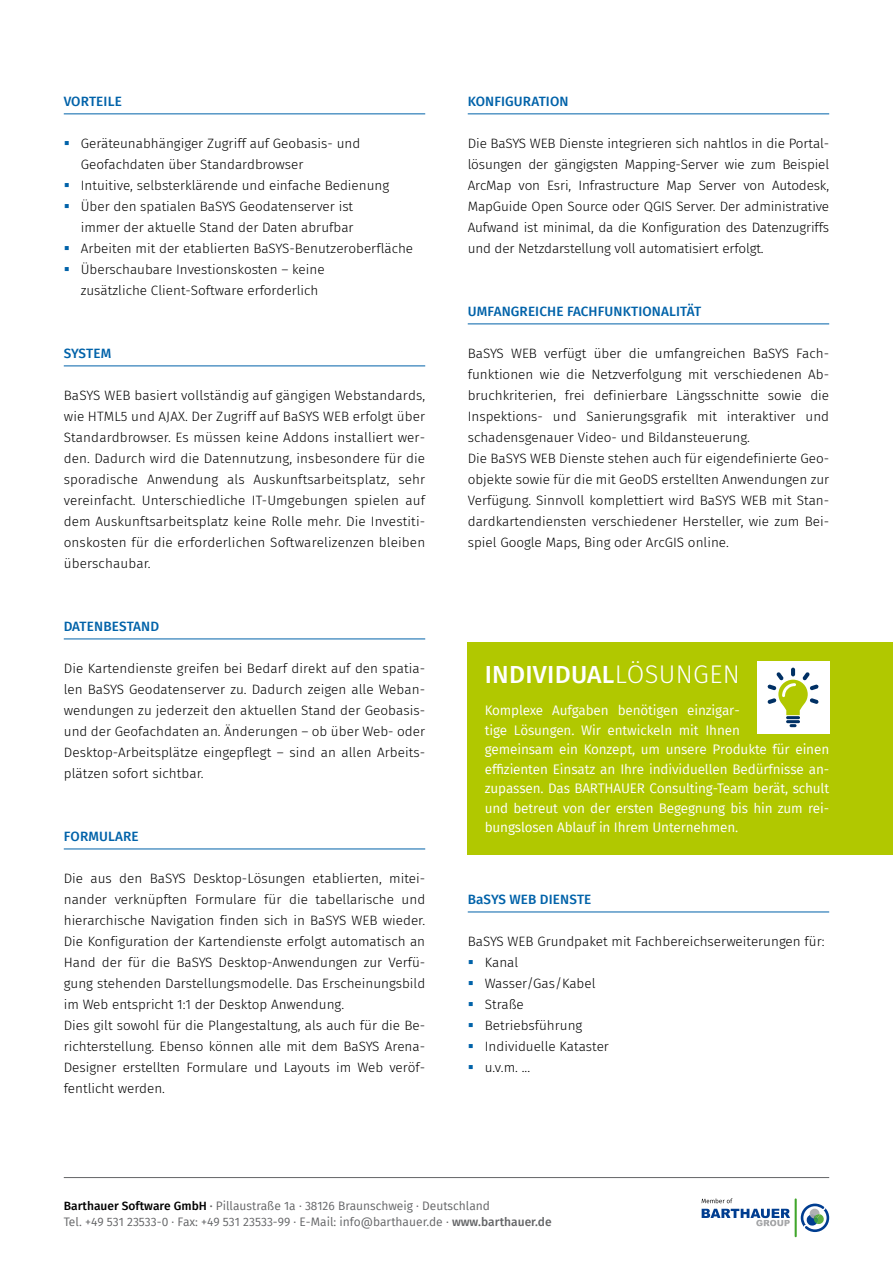
<style>
.page{position:relative;width:893px;height:1263px;background:#fff}
.page>*{position:absolute;margin:0;border:0;box-sizing:border-box;transform-origin:0 0}
.t1{font:500 24.75px "Fira Sans";letter-spacing:.01em;color:#fff}
.t2{font:300 13.5px/21px "Fira Sans";color:#000}
.t3{font:13.5px/19.5px "Fira Sans";letter-spacing:-.01em;color:#fff}
.t4{font:500 13.5px "Fira Sans";letter-spacing:.01em;color:#0062a9}
.t5{font:12px/16.5px "Fira Sans";color:#646567}
.s1{font-weight:300;font-size:25.5px}
.s2{font-weight:500;color:#000}
.s3{font-weight:500}
</style>
<div class="page">
<svg style="left:702px;top:1209px;width:88px;height:17px"></svg>
<hr style="left:795px;top:1198px;width:2px;height:39px;background:#41a62b">
<svg style="left:801px;top:1203px;width:28px;height:29px"></svg>
<svg style="left:702px;top:1198px;width:31px;height:5px"></svg>
<hr style="left:64px;top:1177px;width:765px;height:1px;background:#646567">
<div style="left:468px;top:642px;width:425px;height:213px;background:#b1c800"></div>
<div style="left:757px;top:661px;width:72px;height:72px;background:#fff"></div>
<hr style="left:786px;top:716px;width:14px;height:3px;background:#003064;border-radius:2px">
<hr style="left:786px;top:720px;width:14px;height:3px;background:#003064;border-radius:2px">
<svg style="left:790px;top:724px;width:6px;height:3px"></svg>
<svg style="left:767px;top:668px;width:52px;height:47px"></svg>
<hr style="left:64px;top:113px;width:361px;height:1px;background:#0062a9">
<hr style="left:64px;top:365px;width:361px;height:1px;background:#0062a9">
<hr style="left:64px;top:638px;width:361px;height:1px;background:#0062a9">
<hr style="left:64px;top:848px;width:361px;height:1px;background:#0062a9">
<hr style="left:468px;top:113px;width:361px;height:1px;background:#0062a9">
<hr style="left:468px;top:323px;width:361px;height:1px;background:#0062a9">
<hr style="left:468px;top:911px;width:361px;height:1px;background:#0062a9">
<p class="t4" style="left:64px;top:90px;width:25px">VORTEILE</p>
<p class="t2" style="left:81px;top:133px;width:334px">Geräteunabhängiger Zugriff auf Geobasis- und Geofachdaten über Standardbrowser<br>Intuitive, selbsterklärende und einfache Bedienung Über den spatialen BaSYS Geodatenserver ist<br>immer der aktuelle Stand der Daten abrufbar<br>Arbeiten mit der etablierten BaSYS-Benutzeroberfläche Überschaubare Investionskosten – keine<br>zusätzliche Client-Software erforderlich</p>
<p class="t4" style="left:64px;top:343px;width:49px">SYSTE M</p>
<p class="t2" style="left:64px;top:385px;width:363px;text-align:justify">BaSYS WEB basiert vollständig auf gängigen Webstandards, wie HTML5 und AJAX. Der Zugriff auf BaSYS WE B erfolgt über Standardbrowser. Es müssen keine Addons installiert wer&shy;den. Dadurch wird die Datennutzung, insbesondere für die sporadische Anwendung als Auskunftsarbeitsplatz, sehr vereinfacht. Unterschiedliche IT-Umgebungen spielen auf dem Auskunftsarbeitsplatz keine Rolle mehr. Die I nvestiti&shy;onskosten für die erforderlichen Softwarelizenzen bleiben überschaubar.</p>
<p class="t4" style="left:64px;top:616px;width:9px">DATENBESTAN</p>
<p class="t4" style="left:150px;top:616px;width:10px">D</p>
<p class="t2" style="left:64px;top:658px;width:363px;text-align:justify">Die Kartendienste greifen bei Bedarf direkt auf den spatia&shy;len BaSYS Geodatenserver zu. Dadurch zeigen alle Weban&shy;wendungen zu jederzeit den aktuellen Stand der Geobasis&shy;und der Geofachdaten an. Änderungen – ob über Web- oder Desktop-Arbeitsplätze eingepflegt – sind an allen Arbeits&shy;plätzen sofort sichtbar.</p>
<p class="t4" style="left:64px;top:826px;width:44px">FORMULARE</p>
<p class="t2" style="left:64px;top:868px;width:363px">Die aus den BaSYS Desktop-Lösungen etablierten, mitei&shy;nander verknüpften Formulare für die tabellarische und hierarchische Navigation finden sich in BaSYS WEB wieder.<br>Die Konfiguration der Kartendienste erfolgt automatisch an Hand der für die BaSYS Desktop-Anwendungen zur Verfü&shy;gung stehenden Darstellungsmodelle. Das Erscheinungsbild im Web entspricht 1:1 der Desktop Anwendung.<br>Dies gilt sowohl für die Plangestaltung, als auch für die Be&shy;richterstellung. Ebenso können alle mit dem BaSYS Arena-Designer erstellten Formulare und Layouts im Web veröf&shy;fentlicht werden.</p>
<p class="t4" style="left:468px;top:90px;width:26px">KONFIGURATI</p>
<p class="t4" style="left:550px;top:90px;width:18px">ON</p>
<p class="t2" style="left:468px;top:133px;width:363px">Die BaSYS WEB Dienste integrieren sich nahtlos in die Portal&shy;lösungen der gängigsten Mapping-Server wie zum Beispiel ArcMap von Esri, I nfrastructure Map Server von Autodesk, MapGuide Open Source oder QGIS Server. Der administrative Aufwand ist minimal, da die Konfiguration des Datenzugriffs und der N etzdarstellung voll automatisiert erfolgt.</p>
<p class="t4" style="left:468px;top:301px;width:28px">UMFANGREI</p>
<p class="t4" style="left:539px;top:301px;width:67px">CHE FACHFUNKTI</p>
<p class="t4" style="left:642px;top:301px;width:18px">ONALIT</p>
<p class="t4" style="left:687px;top:301px;width:14px">ÄT</p>
<p class="t2" style="left:468px;top:343px;width:363px">BaSYS WEB verfügt über die umfangreichen BaSYS Fach&shy;funktionen wie die Netzverfolgung mit verschiedenen Ab&shy;bruchkriterien, frei definierbare Längsschnitte sowie die Inspektions- und Sanierungsgrafik mit interaktiver und schadensgenauer Video- und Bildansteuerung.<br>Die BaSYS WEB Dienste stehen auch für eigendefinierte Geo&shy;objekte sowie für die mit GeoDS erstellten Anwendungen zur Verfügung. Sinnvoll komplettiert wird BaSYS WE B mit Stan&shy;dardkartendiensten verschiedener Hersteller, wie zum Bei&shy;spiel Google Maps, Bing oder ArcGIS online.</p>
<h1 class="t1" style="left:485px;top:654px;width:239px">INDIVIDUAL<span class="s1">LÖSUN GEN</span></h1>
<p class="t3" style="left:485px;top:700px;width:346px">Komplexe Aufgaben benötigen einzigar-<br>tige Lösungen. Wir entwickeln mit Ihnen<br>gemeinsam ein Konzept, um unsere Produkte für einen effizienten Einsatz an Ihre individuellen Bedürfnisse an&shy;zupassen. Das BARTHAUER Consulting-Team berät, schult und betreut von der ersten Begegnung bis hin zum rei&shy;bungslosen Ablauf in Ihrem Unternehmen.</p>
<p class="t4" style="left:468px;top:889px;width:81px">BASYS WEB DIENSTE</p>
<p class="t2" style="left:485px;top:931px;width:341px;text-indent:-17px">BaSYS WEB Grundpaket mit Fachbereichserweiterungen für:<br>Kanal<br>Wasser/Gas/Kabel<br>Straße<br>Betriebsführung<br>I ndividuelle Kataster<br>u.v.m. ...</p>
<p class="t5" style="left:64px;top:1197px;width:489px"><span class="s2">BARTHAUER SOFTWARE GMBH</span> <span class="s3">·</span> Pillaustraße 1a · 38126 Braunschweig · Deutschland<br>Tel. +49 531 23533-0 · Fax: +49 531 23533-99 · E-Mail: info@barthauer.de · <span class="s3">WWW.BARTHAUER.DE</span></p>
</div>
